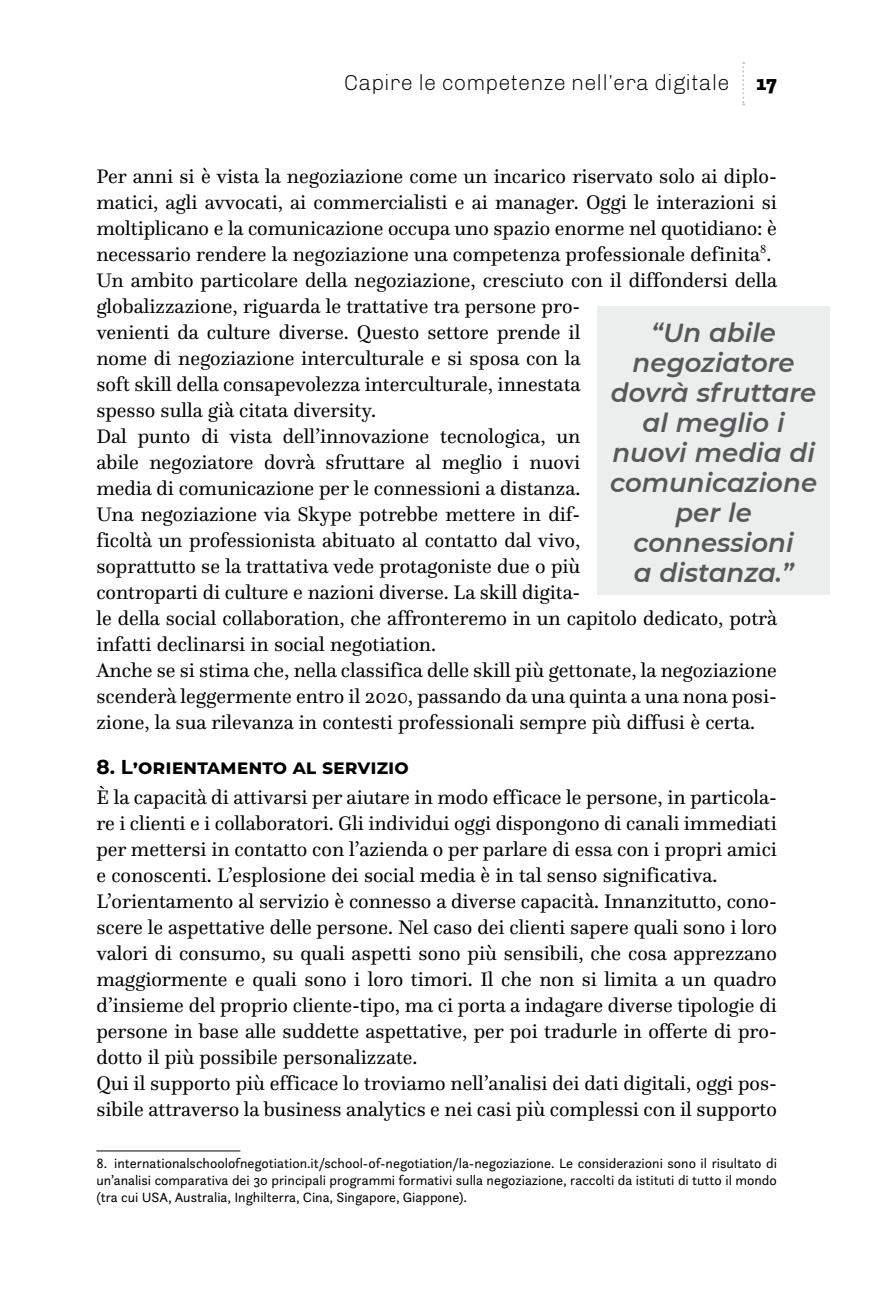
<style>
.page{position:relative;width:879px;height:1304px;background:#fff}
.page>*{position:absolute;margin:0;border:0;box-sizing:border-box;transform-origin:0 0}
.t1{font:italic 600 26px/30px "Montserrat";color:#58585a;text-align:center}
.t2{font:300 22px "Chivo";color:#000}
.t3{font:20.4px/26px "Questa";color:#000}
.t4{font:700 20px "Montserrat";letter-spacing:.04em;color:#000}
.t5{font:14px/17px "Questa Sans";color:#000;text-align:justify}
.s1{font-family:"Questa Sans";font-weight:900}
</style>
<div class="page">
<svg style="left:742px;top:62px;width:2px;height:43px"></svg>
<hr style="left:96px;top:1150px;width:144px;height:1px;background:#000">
<div style="left:597px;top:306px;width:233px;height:288px;background:#eceded"></div>
<p class="t2" style="left:344px;top:69px;width:434px">Capire le competenze nell’era digitale <span class="s1">17</span></p>
<p class="t3" style="left:96px;top:163px;width:682px">Per anni si è vista la negoziazione come un incarico riservato solo ai diplo&shy;matici, agli avvocati, ai commercialisti e ai manager. Oggi le interazioni si moltiplicano e la comunicazione occupa uno spazio enorme nel quotidiano: è necessario rendere la negoziazione una competenza professionale definita<sup>8</sup>.<br>Un ambito particolare della negoziazione, cresciuto con il diffondersi della globalizzazione, riguarda le trattative tra persone pro-<br>venienti da culture diverse. Questo settore prende il<br>nome di negoziazione interculturale e si sposa con la<br>soft skill della consapevolezza interculturale, innestata<br>spesso sulla già citata diversity.<br>Dal punto di vista dell’innovazione tecnologica, un<br>abile negoziatore dovrà sfruttare al meglio i nuovi<br>media di comunicazione per le connessioni a distanza.<br>Una negoziazione via Skype potrebbe mettere in dif-<br>ficoltà un professionista abituato al contatto dal vivo,<br>soprattutto se la trattativa vede protagoniste due o più<br>controparti di culture e nazioni diverse. La skill digita-<br>le della social collaboration, che affronteremo in un capitolo dedicato, potrà infatti declinarsi in social negotiation.<br>Anche se si stima che, nella classifica delle skill più gettonate, la negoziazione scenderà leggermente entro il 2020, passando da una quinta a una nona posi&shy;zione, la sua rilevanza in contesti professionali sempre più diffusi è certa.</p>
<p class="t4" style="left:96px;top:753px;width:314px">8. L’orientamento al servizio</p>
<p class="t3" style="left:96px;top:784px;width:682px">È la capacità di attivarsi per aiutare in modo efficace le persone, in particola&shy;re i clienti e i collaboratori. Gli individui oggi dispongono di canali immediati per mettersi in contatto con l’azienda o per parlare di essa con i propri amici e conoscenti. L’esplosione dei social media è in tal senso significativa.<br>L’orientamento al servizio è connesso a diverse capacità. Innanzitutto, cono&shy;scere le aspettative delle persone. Nel caso dei clienti sapere quali sono i loro valori di consumo, su quali aspetti sono più sensibili, che cosa apprezzano maggiormente e quali sono i loro timori. Il che non si limita a un quadro d’insieme del proprio cliente-tipo, ma ci porta a indagare diverse tipologie di persone in base alle suddette aspettative, per poi tradurle in offerte di pro&shy;dotto il più possibile personalizzate.<br>Qui il supporto più efficace lo troviamo nell’analisi dei dati digitali, oggi pos&shy;sibile attraverso la business analytics e nei casi più complessi con il supporto</p>
<p class="t5" style="left:96px;top:1154px;width:682px">8. internationalschoolofnegotiation.it/school-of-negotiation/la-negoziazione. Le considerazioni sono il risultato di un’analisi comparativa dei 30 principali programmi formativi sulla negoziazione, raccolti da istituti di tutto il mondo (tra cui USA, Australia, Inghilterra, Cina, Singapore, Giappone).</p>
<p class="t1" style="left:610px;top:317px;width:208px">“Un abile negoziatore dovrà sfruttare al meglio i nuovi media di comunicazione per le connessioni<br>a distanza.”</p>
</div>
